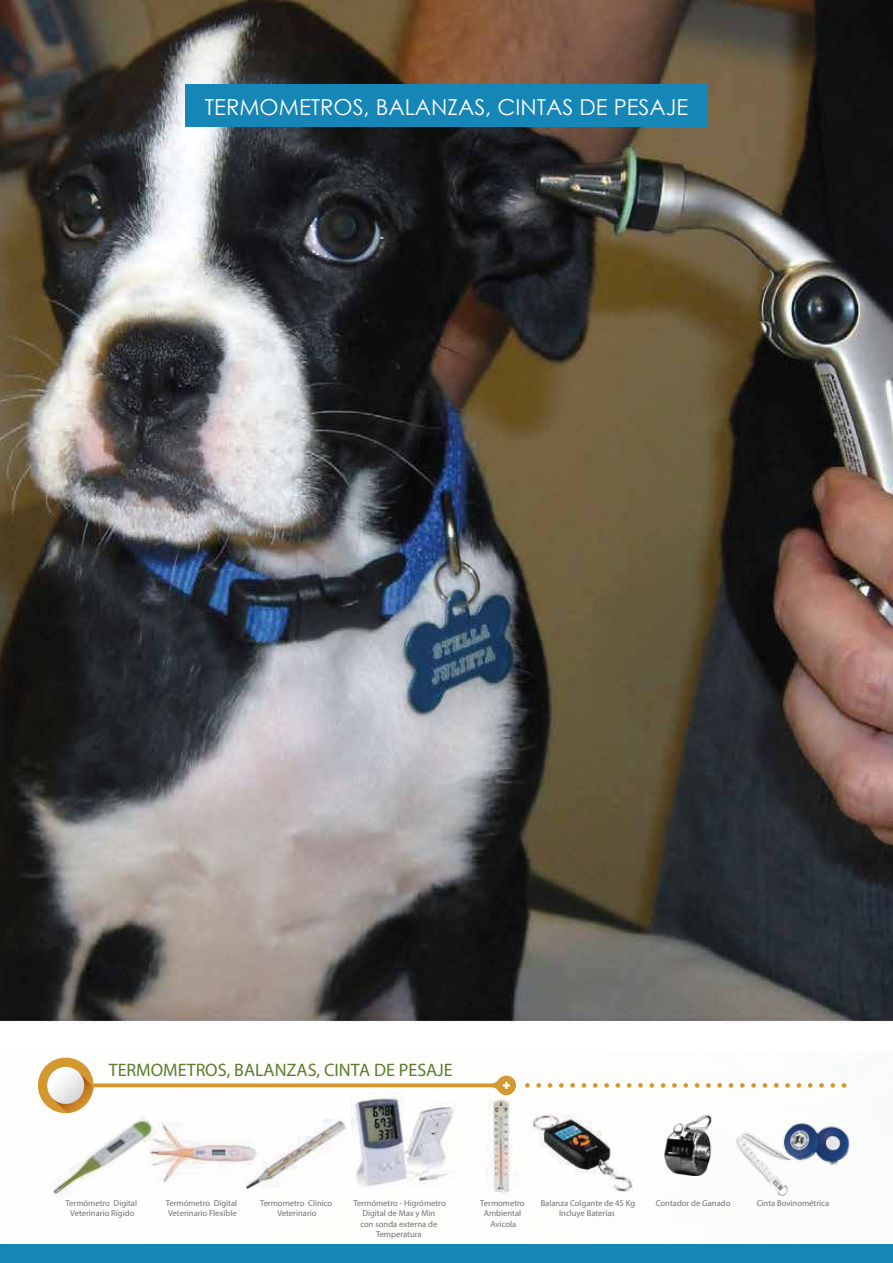
<style>
.page{position:relative;width:893px;height:1263px;background:#fff}
.page>*{position:absolute;margin:0;border:0;box-sizing:border-box;transform-origin:0 0}
.t1{font:22.05px "Century Gothic";color:#fff}
.t2{font:800 18.15px "Franklin Gothic";color:#5b7d2c}
.t3{font:8.55px/10.4px "Myriad Pro";color:#717176;text-align:center}
</style>
<div class="page">
<img style="left:0;top:0;width:892px;height:1023px">
<div style="left:185px;top:84px;width:521px;height:42px;background:#1686b7"></div>
<div style="left:0;top:1244px;width:893px;height:19px;background:#1686b7"></div>
<img style="left:663px;top:1115px;width:49px;height:61px">
<img style="left:52px;top:1115px;width:97px;height:80px">
<img style="left:246px;top:1119px;width:101px;height:70px">
<img style="left:351px;top:1113px;width:103px;height:74px">
<img style="left:487px;top:1113px;width:31px;height:79px">
<img style="left:531px;top:1113px;width:102px;height:79px">
<img style="left:149px;top:1122px;width:110px;height:61px">
<svg style="left:525px;top:1083px;width:5px;height:5px"></svg>
<svg style="left:536px;top:1083px;width:5px;height:5px"></svg>
<svg style="left:548px;top:1083px;width:4px;height:5px"></svg>
<svg style="left:559px;top:1083px;width:5px;height:5px"></svg>
<svg style="left:570px;top:1083px;width:5px;height:5px"></svg>
<svg style="left:582px;top:1083px;width:4px;height:5px"></svg>
<svg style="left:593px;top:1083px;width:5px;height:5px"></svg>
<svg style="left:604px;top:1083px;width:5px;height:5px"></svg>
<svg style="left:616px;top:1083px;width:4px;height:5px"></svg>
<svg style="left:627px;top:1083px;width:4px;height:5px"></svg>
<svg style="left:638px;top:1083px;width:5px;height:5px"></svg>
<svg style="left:649px;top:1083px;width:5px;height:5px"></svg>
<svg style="left:661px;top:1083px;width:4px;height:5px"></svg>
<svg style="left:672px;top:1083px;width:5px;height:5px"></svg>
<svg style="left:683px;top:1083px;width:5px;height:5px"></svg>
<svg style="left:695px;top:1083px;width:4px;height:5px"></svg>
<svg style="left:706px;top:1083px;width:5px;height:5px"></svg>
<svg style="left:717px;top:1083px;width:5px;height:5px"></svg>
<svg style="left:729px;top:1083px;width:4px;height:5px"></svg>
<svg style="left:740px;top:1083px;width:5px;height:5px"></svg>
<svg style="left:751px;top:1083px;width:5px;height:5px"></svg>
<svg style="left:763px;top:1083px;width:4px;height:5px"></svg>
<svg style="left:774px;top:1083px;width:5px;height:5px"></svg>
<svg style="left:785px;top:1083px;width:5px;height:5px"></svg>
<svg style="left:796px;top:1083px;width:5px;height:5px"></svg>
<svg style="left:808px;top:1083px;width:4px;height:5px"></svg>
<svg style="left:819px;top:1083px;width:5px;height:5px"></svg>
<svg style="left:830px;top:1083px;width:5px;height:5px"></svg>
<svg style="left:842px;top:1083px;width:4px;height:5px"></svg>
<svg style="left:38px;top:1057px;width:478px;height:56px"></svg>
<img style="left:736px;top:1123px;width:114px;height:72px">
<h1 class="t1" style="left:205px;top:92px;width:485px">TERMOMETROS, BALANZAS, CINTAS DE PESAJE</h1>
<h2 class="t2" style="left:109px;top:1058px;width:346px">TERMOMETROS, BALANZAS, CINTA DE PESAJE</h2>
<p class="t3" style="left:66px;top:1198px;width:73px">Termómetro Digital<br>Veterinario Rígido</p>
<p class="t3" style="left:166px;top:1198px;width:73px;text-align:left">Termómetro Digital<br>Veterinario Flexible</p>
<p class="t3" style="left:260px;top:1198px;width:74px">Termometro Clinico<br>Veterinario</p>
<p class="t3" style="left:353px;top:1198px;width:94px">Termómetro - Higrómetro</p>
<p class="t3" style="left:656px;top:1198px;width:76px">Contador de Ganado</p>
<p class="t3" style="left:757px;top:1198px;width:74px">Cinta Bovinométrica</p>
<p class="t3" style="left:541px;top:1198px;width:96px">Balanza Colgante de 45 Kg<br>Incluye Baterías</p>
<p class="t3" style="left:480px;top:1198px;width:46px">Termometro<br>Ambiental<br>Avicola</p>
<p class="t3" style="left:360px;top:1208px;width:78px">Digital de Max y Min con sonda externa de<br>Temperatura</p>
</div>
